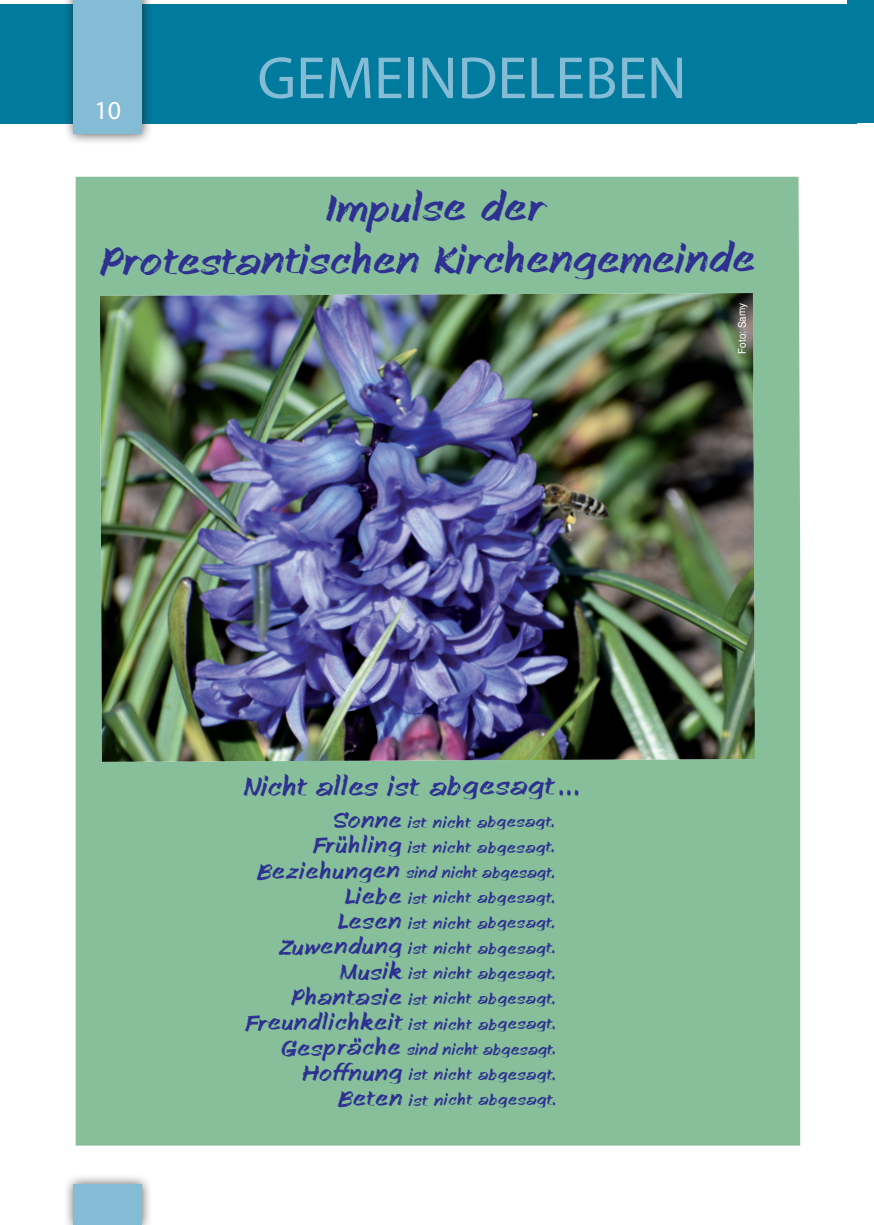
<style>
.page{position:relative;width:874px;height:1225px;background:#fff}
.page>*{position:absolute;margin:0;border:0;box-sizing:border-box;transform-origin:0 0}
.Seitenzahl{font:60px "Myriad Pro";color:#84bcd5}
.t1{font:39px/52.4px "Font Box Hand Schriften Veleno";letter-spacing:.03em;color:#2e3092;text-align:center;scale:1.06 1}
.t2{font:26.4px "Font Box Hand Schriften Veleno";letter-spacing:.05em;color:#2e3092;scale:1.06 1}
.t3{font:26px "Myriad Pro";color:#fff}
.t4{font:15.6px/25.2px "Font Box Hand Schriften Veleno";letter-spacing:.055em;color:#2e3092;text-align:right;scale:1.06 1}
.t5{font:10.6px "Helvetica";letter-spacing:-.005em;color:#fff;scale:.95 1}
.s1{font-size:22.4px}
</style>
<div class="page">
<div style="left:0;top:4px;width:856px;height:119px;background:#007a9d"></div>
<div style="left:847px;top:0;width:26px;height:123px;background:#007a9d"></div>
<div style="left:63px;top:0;width:90px;height:145px;background:#231f20;opacity:.75"></div>
<div style="left:74px;top:0;width:68px;height:134px;background:#84bcd5"></div>
<div style="left:62px;top:1173px;width:90px;height:52px;background:#231f20;opacity:.75"></div>
<div style="left:74px;top:1184px;width:68px;height:40px;background:#84bcd5"></div>
<div style="left:75px;top:176px;width:726px;height:970px;background:#86bf99"></div>
<img style="left:100px;top:293px;width:654px;height:469px">
<h3 class="t3" style="left:94px;top:94px;width:28px">10</h3>
<p class="Seitenzahl" style="left:257px;top:41px;width:430px">GEMEINDELEBEN</p>
<p class="t1" style="left:99px;top:184px;width:619px">Impulse der<br>Protestantischen Kirchengemeinde</p>
<p class="t5" style="left:734px;top:354px;width:55px;rotate:-90deg">Fo ot : Samy</p>
<p class="t2" style="left:243px;top:770px;width:320px">Nicht alles ist abgesagt ...</p>
<p class="t4" style="left:245px;top:810px;width:295px"><span class="s1">Sonne</span> ist nicht abgesagt.<br><span class="s1">Frühling</span> ist nicht abgesagt.<br><span class="s1">Beziehungen</span> sind nicht abgesagt.<br><span class="s1">Liebe</span> ist nicht abgesagt.<br><span class="s1">Lesen</span> ist nicht abgesagt.<br><span class="s1">Zuwendung</span> ist nicht abgesagt.<br><span class="s1">Musik</span> ist nicht abgesagt.<br><span class="s1">Phantasie</span> ist nicht abgesagt.<br><span class="s1">Freundlichkeit</span> ist nicht abgesagt.<br><span class="s1">Gespräche</span> sind nicht abgesagt.<br><span class="s1">Hoffnung</span> ist nicht abgesagt.<br><span class="s1">Beten</span> ist nicht abgesagt.</p>
</div>
